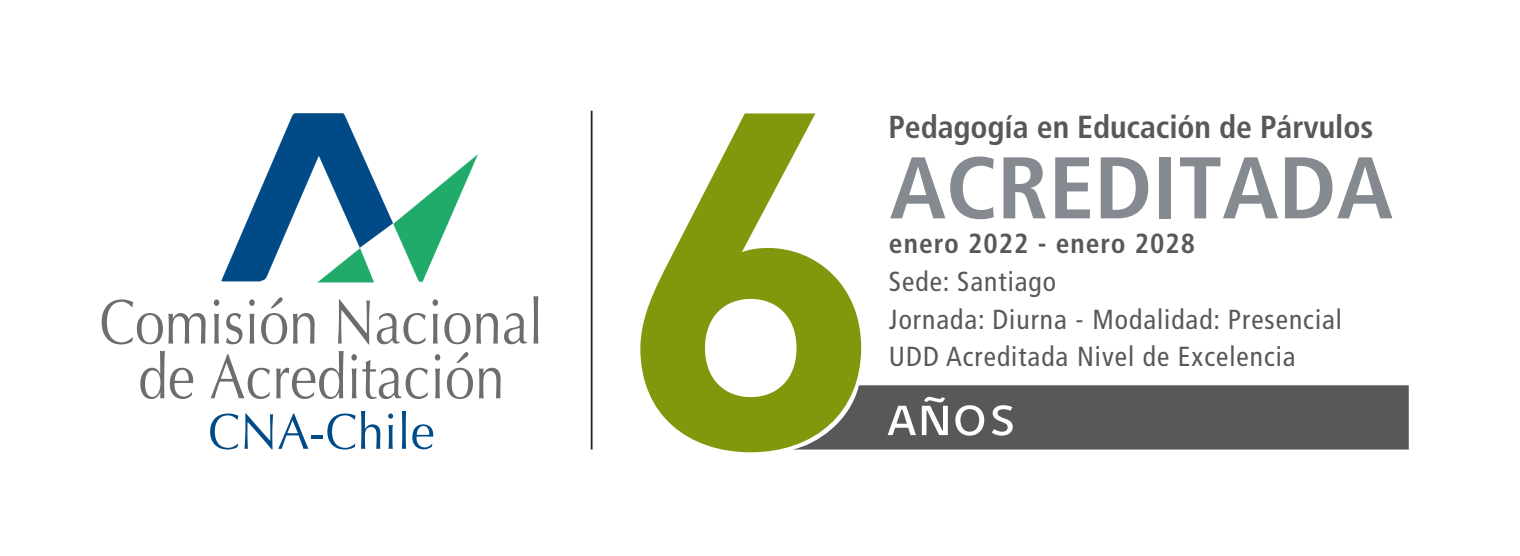
<style>
.page{position:relative;width:1520px;height:556px;background:#fff}
.page>*{position:absolute;margin:0;border:0;box-sizing:border-box;transform-origin:0 0}
.t1{font:700 condensed 87.25px "Frutiger LT Pro";color:#858a91;scale:1.05 1}
.t2{font:700 condensed 31.88px "Frutiger LT Pro";letter-spacing:-.005em;color:#57585a}
.t3{font:condensed 27.5px/37.5px "Frutiger";letter-spacing:.035em;color:#57585a}
.t4{font:700 condensed 27.5px "Frutiger";letter-spacing:.035em;color:#57585a}
</style>
<div class="page">
<div style="left:861px;top:385px;width:547px;height:64px;background:#57585a"></div>
<svg style="left:640px;top:113px;width:221px;height:339px;fill:#81980d"></svg>
<svg style="left:210px;top:413px;width:28px;height:36px"></svg>
<svg style="left:244px;top:410px;width:136px;height:39px"></svg>
<svg style="left:388px;top:413px;width:5px;height:35px"></svg>
<svg style="left:402px;top:410px;width:4px;height:38px"></svg>
<svg style="left:412px;top:424px;width:21px;height:25px"></svg>
<svg style="left:140px;top:350px;width:53px;height:48px"></svg>
<svg style="left:210px;top:354px;width:60px;height:44px"></svg>
<svg style="left:276px;top:350px;width:67px;height:48px"></svg>
<svg style="left:351px;top:354px;width:77px;height:44px"></svg>
<svg style="left:435px;top:354px;width:5px;height:44px"></svg>
<svg style="left:447px;top:352px;width:26px;height:46px"></svg>
<svg style="left:479px;top:367px;width:21px;height:31px"></svg>
<svg style="left:102px;top:299px;width:103px;height:45px"></svg>
<svg style="left:214px;top:299px;width:5px;height:44px"></svg>
<svg style="left:226px;top:313px;width:16px;height:31px"></svg>
<svg style="left:249px;top:299px;width:6px;height:44px"></svg>
<svg style="left:261px;top:297px;width:26px;height:47px"></svg>
<svg style="left:293px;top:313px;width:21px;height:30px"></svg>
<svg style="left:338px;top:299px;width:32px;height:45px"></svg>
<svg style="left:377px;top:313px;width:48px;height:31px"></svg>
<svg style="left:432px;top:299px;width:6px;height:44px"></svg>
<svg style="left:444px;top:313px;width:26px;height:31px"></svg>
<svg style="left:476px;top:313px;width:22px;height:30px"></svg>
<svg style="left:504px;top:313px;width:22px;height:31px"></svg>
<svg style="left:533px;top:296px;width:5px;height:47px"></svg>
<svg style="left:221px;top:113px;width:256px;height:169px"></svg>
<hr style="left:590px;top:110px;width:2px;height:339px;background:#231f20">
<p class="t2" style="left:888px;top:108px;width:486px">Pedagogía en Educación de Párvulos</p>
<h1 class="t1" style="left:889px;top:136px;width:480px">ACREDITADA</h1>
<p class="t4" style="left:888px;top:227px;width:308px">enero 2022 - enero 2028</p>
<p class="t3" style="left:888px;top:262px;width:454px">Sede: Santiago<br>Jornada: Diurna - Modalidad: Presencial<br>UDD Acreditada Nivel de Excelencia</p>
</div>
